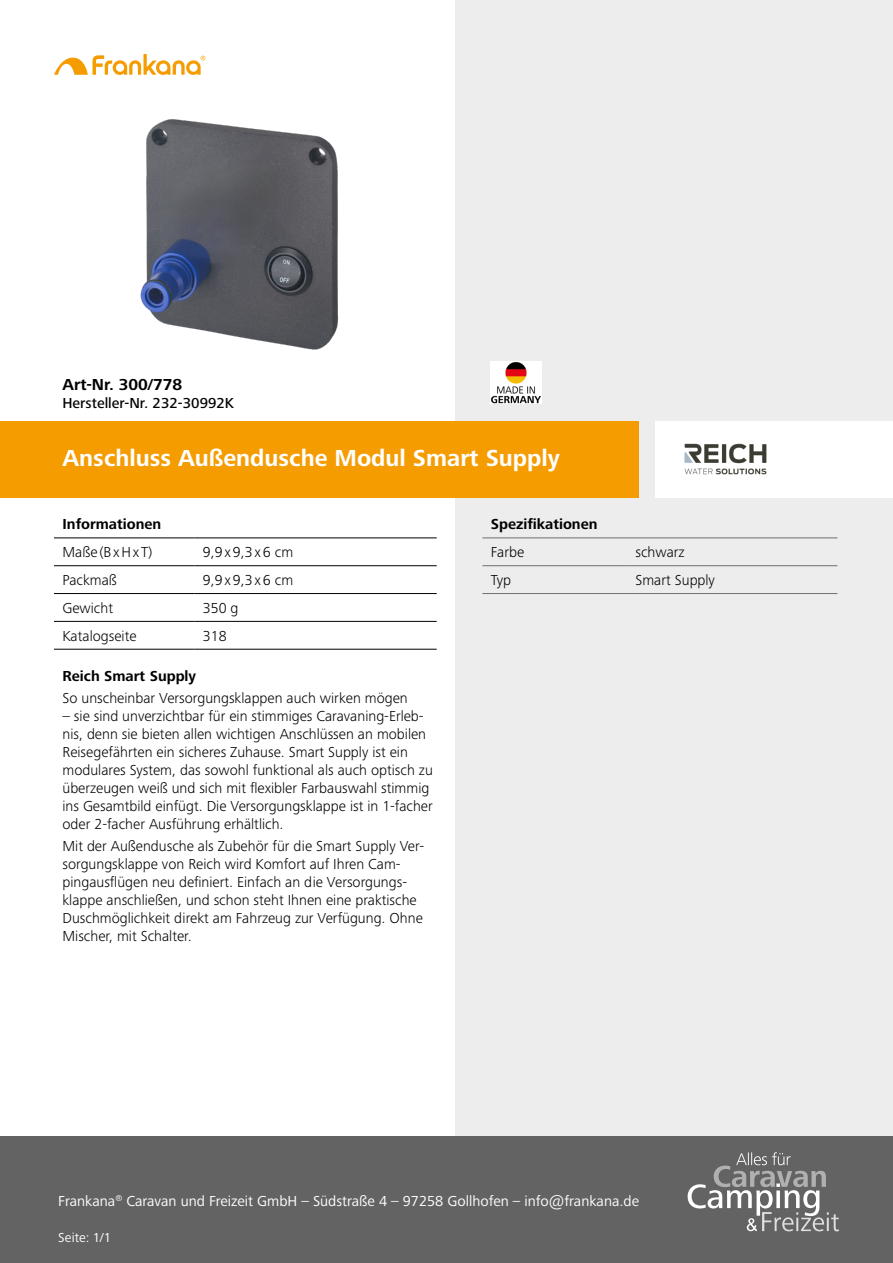
<style>
.page{position:relative;width:893px;height:1263px;background:#fff}
.page>*{position:absolute;margin:0;border:0;box-sizing:border-box;transform-origin:0 0}
.t1{font:700 24px "Frutiger Next Pro";color:#fff}
.t2{font:700 16.5px "Frutiger Next Pro";color:#000}
.t3{font:300 15px/18px "Frutiger Next Pro";color:#000}
.t4{font:15px "Frutiger Next Pro";color:#fff}
.t5{font:700 15px "Frutiger Next Pro";color:#000}
.t6{font:500 15px "Frutiger Next Pro";color:#000}
.t7{font:300 15px "Frutiger Next Pro";letter-spacing:.125em;color:#000}
.t8{font:13.5px "Frutiger Next Pro";letter-spacing:.01em;color:#fff}
</style>
<div class="page">
<div style="left:455px;top:0;width:438px;height:1263px;background:#ededed"></div>
<hr style="left:482px;top:538px;width:145px;height:1px;background:#706f6f">
<hr style="left:627px;top:538px;width:210px;height:1px;background:#706f6f">
<hr style="left:482px;top:565px;width:145px;height:1px;background:#706f6f">
<hr style="left:627px;top:565px;width:210px;height:1px;background:#706f6f">
<hr style="left:482px;top:593px;width:145px;height:1px;background:#706f6f">
<hr style="left:627px;top:593px;width:210px;height:1px;background:#706f6f">
<hr style="left:54px;top:565px;width:140px;height:1px;background:#000">
<hr style="left:194px;top:565px;width:243px;height:1px;background:#000">
<hr style="left:54px;top:593px;width:140px;height:1px;background:#000">
<hr style="left:194px;top:593px;width:243px;height:1px;background:#000">
<hr style="left:54px;top:621px;width:140px;height:1px;background:#000">
<hr style="left:194px;top:621px;width:243px;height:1px;background:#000">
<hr style="left:54px;top:649px;width:140px;height:1px;background:#000">
<hr style="left:194px;top:649px;width:243px;height:1px;background:#000">
<hr style="left:54px;top:538px;width:140px;height:1px;background:#000">
<hr style="left:194px;top:538px;width:243px;height:1px;background:#000">
<svg style="left:54px;top:54px;width:151px;height:21px"></svg>
<img style="left:140px;top:119px;width:199px;height:231px">
<div style="left:0;top:421px;width:638px;height:76px;background:#f59c00"></div>
<div style="left:655px;top:421px;width:238px;height:76px;background:#fff"></div>
<img style="left:685px;top:443px;width:81px;height:32px">
<img style="left:491px;top:362px;width:51px;height:41px">
<div style="left:0;top:1136px;width:893px;height:127px;background:#646363"></div>
<svg style="left:688px;top:1152px;width:151px;height:79px"></svg>
<p class="t2" style="left:63px;top:375px;width:121px">Art-Nr. 300/778</p>
<p class="t6" style="left:63px;top:394px;width:173px">Hersteller-Nr. 232-30992K</p>
<h1 class="t1" style="left:63px;top:444px;width:499px">Anschluss Außendusche Modul Smart Supply</h1>
<p class="t5" style="left:63px;top:516px;width:100px">Informationen</p>
<p class="t7" style="left:63px;top:544px;width:91px">Maße(BxHxT)</p>
<p class="t3" style="left:203px;top:543px;width:92px">9,9x9,3x6 cm</p>
<p class="t3" style="left:63px;top:571px;width:56px">Packmaß</p>
<p class="t3" style="left:203px;top:571px;width:92px">9,9x9,3x6 cm</p>
<p class="t3" style="left:63px;top:599px;width:52px">Gewicht</p>
<p class="t3" style="left:203px;top:599px;width:37px">350 g</p>
<p class="t3" style="left:63px;top:627px;width:76px">Katalogseite</p>
<p class="t3" style="left:203px;top:627px;width:25px">318</p>
<p class="t5" style="left:63px;top:667px;width:135px">Reich Smart Supply</p>
<p class="t3" style="left:63px;top:689px;width:347px">So unscheinbar Versorgungsklappen auch wirken mögen</p>
<p class="t3" style="left:63px;top:707px;width:372px">– sie sind unverzichtbar für ein stimmiges Caravaning-Erleb&shy;nis, denn sie bieten allen wichtigen Anschlüssen an mobilen Reisegefährten ein sicheres Zuhause. Smart Supply ist ein modulares System, das sowohl funktional als auch optisch zu überzeugen weiß und sich mit flexibler Farbauswahl stimmig ins Gesamtbild einfügt. Die Versorgungsklappe ist in 1-facher oder 2-facher Ausführung erhältlich.</p>
<p class="t3" style="left:63px;top:837px;width:363px">Mit der Außendusche als Zubehör für die Smart Supply Ver&shy;sorgungsklappe von Reich wird Komfort auf Ihren Cam&shy;pingausflügen neu definiert. Einfach an die Versorgungs&shy;klappe anschließen, und schon steht Ihnen eine praktische Duschmöglichkeit direkt am Fahrzeug zur Verfügung. Ohne Mischer, mit Schalter.</p>
<p class="t5" style="left:491px;top:516px;width:108px">Spezifikationen</p>
<p class="t3" style="left:491px;top:543px;width:35px">Farbe</p>
<p class="t3" style="left:635px;top:543px;width:51px">schwarz</p>
<p class="t3" style="left:491px;top:571px;width:22px">Typ</p>
<p class="t3" style="left:635px;top:571px;width:81px">Smart Supply</p>
<p class="t4" style="left:58px;top:1192px;width:582px">Frankana<sup>®</sup> Caravan und Freizeit GmbH – Südstraße 4 – 97258 Gollhofen – info@frankana.de</p>
<p class="t8" style="left:58px;top:1230px;width:54px">Seite: 1/1</p>
</div>
